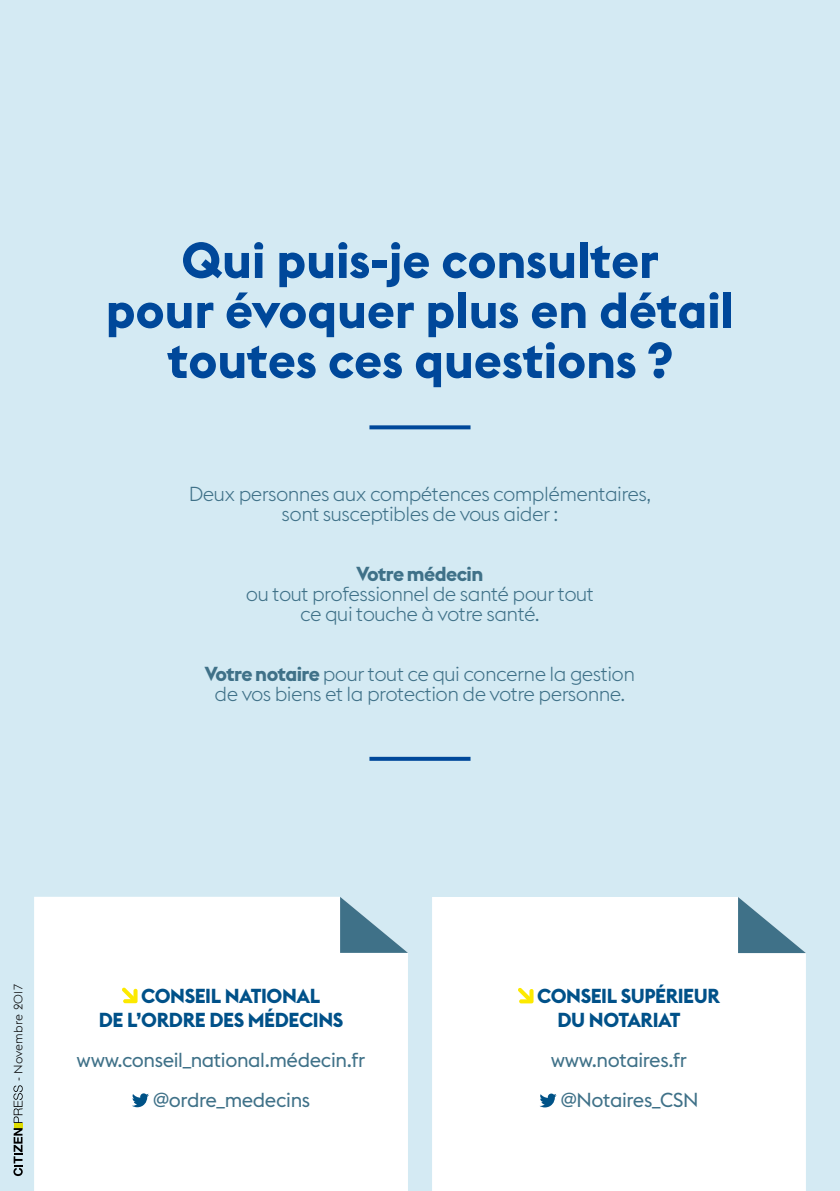
<style>
.page{position:relative;width:840px;height:1191px;background:#fff}
.page>*{position:absolute;margin:0;border:0;box-sizing:border-box;transform-origin:0 0}
.t1{font:700 50px/50px "Euclid Flex";color:#00489a;text-align:center}
.t2{font:300 20px/20px "Euclid Flex";letter-spacing:-.03em;color:#3f7188;text-align:center}
.t3{font:20px/40px "Euclid Flex";letter-spacing:-.02em;color:#3f7188}
.t4{font:700 20px/24px "Euclid Flex";letter-spacing:-.02em;color:#005189}
.t5{font:700 20px "Euclid Flex";letter-spacing:-.03em;color:#3f7188}
.t6{font:300 12px "Euclid Flex";letter-spacing:.02em;color:#000}
.s1{font-weight:700}
</style>
<div class="page">
<div style="left:0;top:0;width:839px;height:1191px;background:#d4eaf3"></div>
<div style="left:432px;top:897px;width:373px;height:294px;background:#fff"></div>
<svg style="left:737px;top:897px;width:68px;height:56px"></svg>
<svg style="left:13px;top:1085px;width:10px;height:91px"></svg>
<svg style="left:369px;top:425px;width:101px;height:4px"></svg>
<svg style="left:369px;top:757px;width:101px;height:4px"></svg>
<div style="left:34px;top:897px;width:374px;height:294px;background:#fff"></div>
<svg style="left:340px;top:897px;width:68px;height:56px"></svg>
<svg style="left:122px;top:987px;width:15px;height:16px"></svg>
<svg style="left:132px;top:1093px;width:17px;height:14px"></svg>
<svg style="left:517px;top:987px;width:16px;height:16px"></svg>
<svg style="left:539px;top:1093px;width:17px;height:14px"></svg>
<h1 class="t1" style="left:106px;top:236px;width:629px">Qui puis-je consulter<br>pour évoquer plus en détail toutes ces questions ?</h1>
<p class="t2" style="left:189px;top:484px;width:463px">Deux personnes aux compétences complémentaires, sont susceptibles de vous aider :</p>
<p class="t5" style="left:356px;top:562px;width:128px">Votre médecin</p>
<p class="t2" style="left:246px;top:584px;width:349px">ou tout professionnel de santé pour tout ce qui touche à votre santé.</p>
<p class="t2" style="left:205px;top:664px;width:431px"><span class="s1">Votre notaire</span> pour tout ce qui concerne la gestion de vos biens et la protection de votre personne.</p>
<p class="t6" style="left:11px;top:1081px;width:98px;rotate:-90deg">- Novembre 2017</p>
<p class="t4" style="left:99px;top:984px;width:246px;text-indent:42px">CONSEIL NATIONAL<br>DE L’ORDRE DES MÉDECINS</p>
<p class="t3" style="left:153px;top:1040px;width:213px;text-indent:-76px">www.conseil_national.médecin.fr @ordre_medecins</p>
<p class="t4" style="left:557px;top:984px;width:164px;text-indent:-20px">CONSEIL SUPÉRIEUR<br>DU NOTARIAT</p>
<p class="t3" style="left:550px;top:1040px;width:149px;text-align:center">www.notaires.fr @Notaires_CSN</p>
</div>
